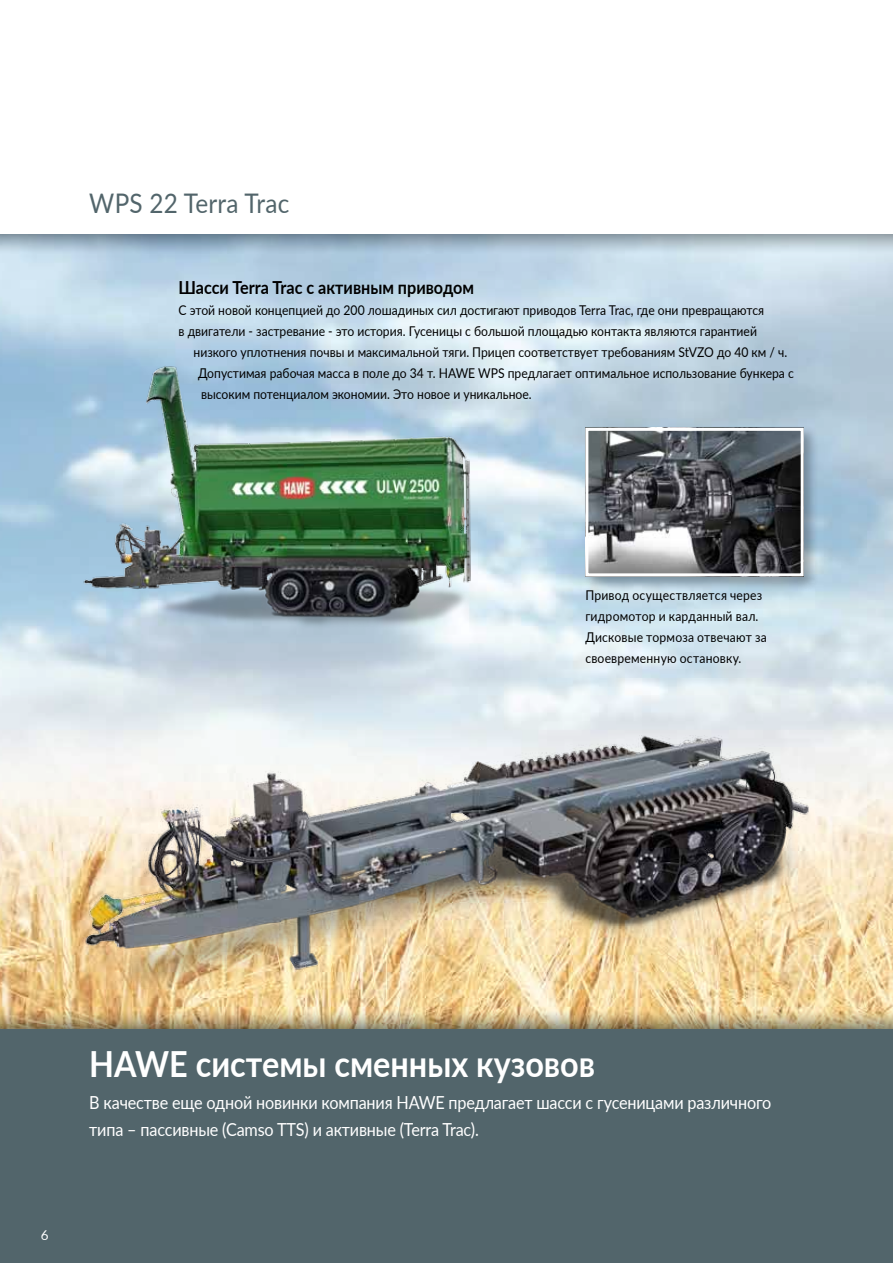
<style>
.page{position:relative;width:893px;height:1263px;background:#fff}
.page>*{position:absolute;margin:0;border:0;box-sizing:border-box;transform-origin:0 0}
.t1{font:700 36px "Lato";color:#fff;scale:.9 1}
.t2{font:27px "Lato";letter-spacing:.01em;color:#52656b;scale:.9 1}
.t3{font:18px/27px "Lato";letter-spacing:-.01em;color:#fff;scale:.9 1}
.t4{font:700 18px "Lato";color:#000;scale:.9 1}
.t5{font:13.5px/21px "Lato";color:#000;scale:.9 1}
.t6{font:13.5px "Lato";color:#fff}
</style>
<div class="page">
<img style="left:0;top:253px;width:893px;height:757px">
<img style="left:64px;top:362px;width:491px;height:308px">
<img style="left:0;top:1010px;width:893px;height:19px">
<svg style="left:0;top:234px;width:893px;height:19px;background:#a1b6c5"></svg>
<div style="left:0;top:1029px;width:893px;height:234px;background:#52656b"></div>
<img style="left:68px;top:712px;width:757px;height:274px">
<div style="left:582px;top:425px;width:237px;height:167px;background:#000;opacity:.3"></div>
<img style="left:589px;top:432px;width:211px;height:140px">
<div style="left:585px;top:428px;width:219px;height:148px;border:3px solid #fff"></div>
<h2 class="t2" style="left:89px;top:184px;width:224px">WPS 22 Terra Trac</h2>
<h3 class="t4" style="left:179px;top:274px;width:330px">Шасси Terra Trac с активным приводом</h3>
<p class="t5" style="left:179px;top:299px;width:652px">С этой новой концепцией до 200 лошадиных сил достигают приводов Terra Trac, где они превращаются</p>
<p class="t5" style="left:179px;top:320px;width:644px">в двигатели - застревание - это история. Гусеницы с большой площадью контакта являются гарантией</p>
<p class="t5" style="left:194px;top:341px;width:661px">низкого уплотнения почвы и максимальной тяги. Прицеп соответствует требованиям StVZO до 40 км / ч.</p>
<p class="t5" style="left:198px;top:362px;width:663px">Допустимая рабочая масса в поле до 34 т. HAWE WPS предлагает оптимальное использование бункера с</p>
<p class="t5" style="left:201px;top:383px;width:369px">высоким потенциалом экономии. Это новое и уникальное.</p>
<p class="t5" style="left:585px;top:584px;width:203px">Привод осуществляется через гидромотор и карданный вал.<br>Дисковые тормоза отвечают за своевременную остановку.</p>
<p class="t6" style="left:41px;top:1225px;width:9px">6</p>
<h1 class="t1" style="left:89px;top:1037px;width:563px">HAWE системы сменных кузовов</h1>
<h3 class="t3" style="left:89px;top:1088px;width:759px">В качестве еще одной новинки компания HAWE предлагает шасси с гусеницами различного типа – пассивные (Camso TTS) и активные (Terra Trac).</h3>
</div>
